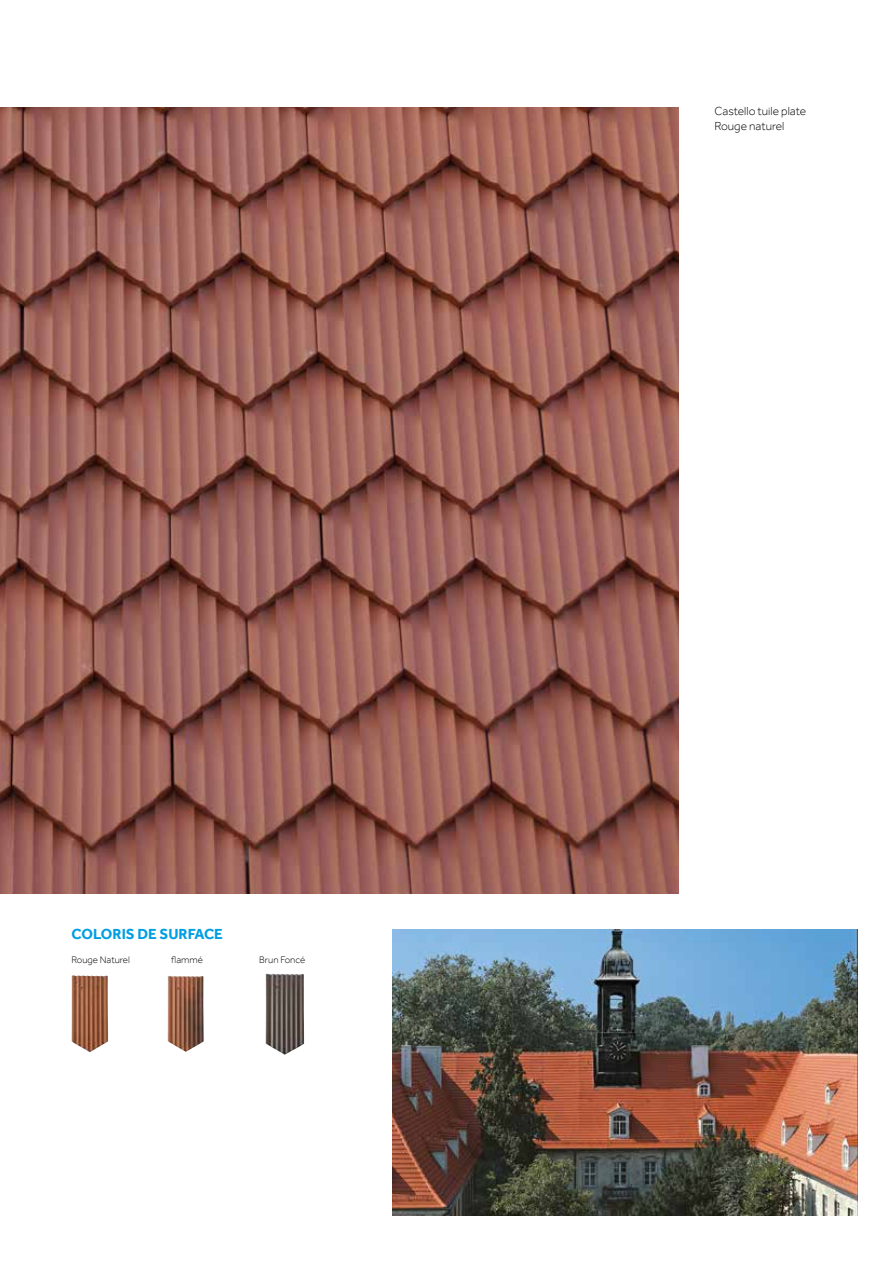
<style>
.page{position:relative;width:893px;height:1263px;background:#fff}
.page>*{position:absolute;margin:0;border:0;box-sizing:border-box;transform-origin:0 0}
.t1{font:700 15px "Effra";color:#009ee3}
.t2{font:300 12px/15px "Effra";color:#000}
.t3{font:300 9.75px "Effra";color:#000}
</style>
<div class="page">
<img style="left:0;top:107px;width:679px;height:786px">
<img style="left:393px;top:929px;width:464px;height:286px">
<img style="left:72px;top:975px;width:36px;height:77px">
<img style="left:168px;top:976px;width:36px;height:76px">
<img style="left:265px;top:973px;width:39px;height:82px">
<p class="t1" style="left:72px;top:925px;width:153px">COLORIS DE SURFACE</p>
<p class="t3" style="left:71px;top:954px;width:60px">Rouge Naturel</p>
<p class="t3" style="left:171px;top:954px;width:33px">flammé</p>
<p class="t3" style="left:259px;top:954px;width:47px">Brun Foncé</p>
<p class="t2" style="left:714px;top:104px;width:93px">Castello tuile plate<br>Rouge naturel</p>
</div>
